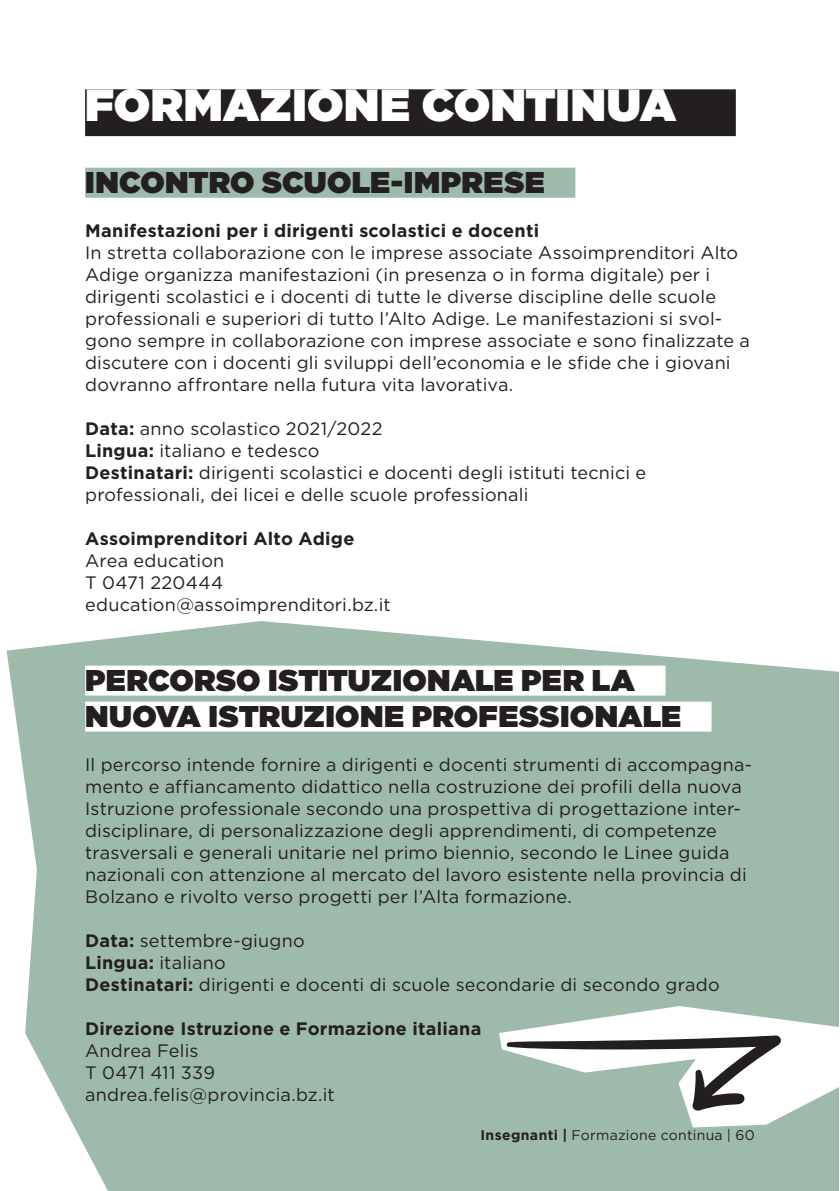
<style>
.page{position:relative;width:840px;height:1191px;background:#fff}
.page>*{position:absolute;margin:0;border:0;box-sizing:border-box;transform-origin:0 0}
.Bereichstitel{font:900 45px "Gotham";letter-spacing:.01em;color:#fff}
.Kurstext{font:900 30px/36px "Gotham";letter-spacing:.01em;color:#231f20}
.T__Standard{font:900 30px "Gotham";letter-spacing:.01em;color:#231f20}
.Kurstext-2{font:18px/22px "Gotham";letter-spacing:.01em;color:#231f20}
.Kurstext-3{font:700 18px "Gotham";letter-spacing:.015em;color:#231f20}
.t1{font:14px "Gotham";letter-spacing:.02em;color:#231f20}
.s1{font-weight:700}
</style>
<div class="page">
<svg style="left:7px;top:621px;width:831px;height:570px;background:#a6c0b1"></svg>
<svg style="left:499px;top:1006px;width:340px;height:121px"></svg>
<svg style="left:506px;top:1035px;width:274px;height:75px"></svg>
<div style="left:85px;top:168px;width:490px;height:30px;background:#9dbaaa"></div>
<div style="left:85px;top:89px;width:650px;height:47px;background:#231f20"></div>
<div style="left:85px;top:665px;width:580px;height:30px;background:#fff"></div>
<div style="left:85px;top:701px;width:626px;height:30px;background:#fff"></div>
<p class="Bereichstitel" style="left:85px;top:73px;width:592px">FORMAZIONE CONTINUA</p>
<p class="T__Standard" style="left:85px;top:161px;width:461px">INCONTRO SCUOLE-IMPRESE</p>
<p class="Kurstext-3" style="left:85px;top:218px;width:455px">Manifestazioni per i dirigenti scolastici e docenti</p>
<p class="Kurstext-2" style="left:85px;top:241px;width:666px">In stretta collaborazione con le imprese associate Assoimprenditori Alto Adige organizza manifestazioni (in presenza o in forma digitale) per i dirigenti scolastici e i docenti di tutte le diverse discipline delle scuole professionali e superiori di tutto l’Alto Adige. Le manifestazioni si svol&shy;gono sempre in collaborazione con imprese associate e sono finalizzate a discutere con i docenti gli sviluppi dell’economia e le sfide che i giovani dovranno affrontare nella futura vita lavorativa.</p>
<p class="Kurstext-2" style="left:85px;top:417px;width:299px"><span class="s1">Data:</span> anno scolastico 2021/2022</p>
<p class="Kurstext-2" style="left:85px;top:439px;width:236px"><span class="s1">Lingua:</span> italiano e tedesco</p>
<p class="Kurstext-2" style="left:85px;top:461px;width:562px"><span class="s1">Destinatari:</span> dirigenti scolastici e docenti degli istituti tecnici e</p>
<p class="Kurstext-2" style="left:85px;top:483px;width:444px">professionali, dei licei e delle scuole professionali</p>
<p class="Kurstext-3" style="left:85px;top:526px;width:270px">Assoimprenditori Alto Adige</p>
<p class="Kurstext-2" style="left:85px;top:549px;width:141px">Area education</p>
<p class="Kurstext-2" style="left:85px;top:571px;width:140px">T 0471 220444</p>
<p class="Kurstext-2" style="left:85px;top:593px;width:307px">education@assoimprenditori.bz.it</p>
<p class="Kurstext" style="left:85px;top:661px;width:597px">PERCORSO ISTITUZIONALE PER LA<br>NUOVA ISTRUZIONE PROFESSIONALE</p>
<p class="Kurstext-2" style="left:85px;top:753px;width:668px">Il percorso intende fornire a dirigenti e docenti strumenti di accompagna&shy;mento e affiancamento didattico nella costruzione dei profili della nuova Istruzione professionale secondo una prospettiva di progettazione inter&shy;disciplinare, di personalizzazione degli apprendimenti, di competenze trasversali e generali unitarie nel primo biennio, secondo le Linee guida nazionali con attenzione al mercato del lavoro esistente nella provincia di Bolzano e rivolto verso progetti per l’Alta formazione.</p>
<p class="Kurstext-2" style="left:85px;top:929px;width:221px"><span class="s1">Data:</span> settembre-giugno</p>
<p class="Kurstext-2" style="left:85px;top:951px;width:142px"><span class="s1">Lingua:</span> italiano</p>
<p class="Kurstext-2" style="left:85px;top:973px;width:635px"><span class="s1">Destinatari:</span> dirigenti e docenti di scuole secondarie di secondo grado</p>
<p class="Kurstext-3" style="left:85px;top:1016px;width:397px">Direzione Istruzione e Formazione italiana</p>
<p class="Kurstext-2" style="left:85px;top:1039px;width:115px">Andrea Felis</p>
<p class="Kurstext-2" style="left:85px;top:1061px;width:131px">T 0471 411 339</p>
<p class="Kurstext-2" style="left:85px;top:1083px;width:251px">andrea.felis@provincia.bz.it</p>
<p class="t1" style="left:480px;top:1126px;width:275px"><span class="s1">Insegnanti |</span> Formazione continua | 60</p>
</div>
